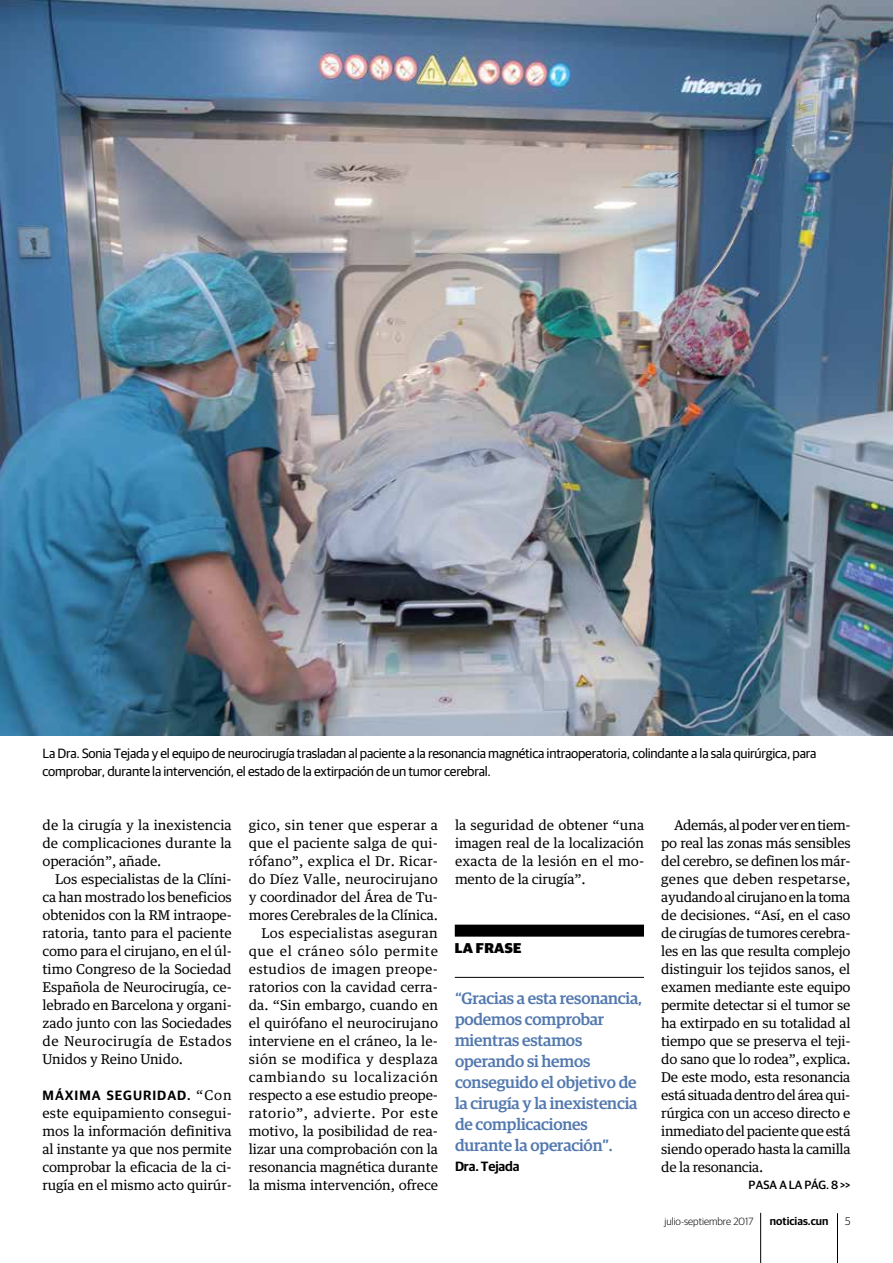
<style>
.page{position:relative;width:893px;height:1263px;background:#fff}
.page>*{position:absolute;margin:0;border:0;box-sizing:border-box;transform-origin:0 0}
.t1{font:500 16.5px/21px "Guardian Egyp";letter-spacing:-.01em;color:#5379af}
.t2{font:900 14.25px "Guardian Sans";letter-spacing:.02em;color:#000}
.t3{font:13.5px/18px "Guardian Text Egyp";color:#000;text-align:justify}
.t4{font:13.5px/18px "Guardian Sans";letter-spacing:-.015em;color:#000}
.t5{font:600 13.5px "Guardian Sans";letter-spacing:-.01em;color:#000}
.t6{font:500 12px "Guardian Sans";letter-spacing:.01em;color:#000}
.t7{font:600 11.25px "Guardian Sans";color:#000}
.t8{font:300 11.25px "Guardian Sans";color:#000}
.t9{font:300 10.5px "Guardian Sans";color:#000}
.s1{font-family:"Guardian Sans";font-weight:600}
</style>
<div class="page">
<hr style="left:760px;top:1213px;width:1px;height:50px;background:#000">
<hr style="left:837px;top:1213px;width:1px;height:50px;background:#000">
<img style="left:0;top:0;width:893px;height:735px">
<div style="left:455px;top:925px;width:189px;height:12px;background:#000"></div>
<hr style="left:455px;top:977px;width:189px;height:1px;background:#000">
<p class="t4" style="left:43px;top:743px;width:775px">La Dra. Sonia Tejada y el equipo de neurocirugía trasladan al paciente a la resonancia magnética intraoperatoria, colindante a la sala quirúrgica, para comprobar, durante la intervención, el estado de la extirpación de un tumor cerebral.</p>
<p class="t3" style="left:43px;top:815px;width:191px">de la cirugía y la inexistencia de complicaciones durante la operación”, añade.</p>
<p class="t3" style="left:43px;top:869px;width:191px;text-indent:13px">Los especialistas de la Clíni&shy;ca han mostrado los beneficios obtenidos con la RM intraope&shy;ratoria, tanto para el paciente como para el cirujano, en el úl&shy;timo Congreso de la Sociedad Española de Neurocirugía, ce&shy;lebrado en Barcelona y organi&shy;zado junto con las Sociedades de Neurocirugía de Estados Unidos y Reino Unido.</p>
<p class="t5" style="left:43px;top:1085px;width:42px">Máxima</p>
<p class="t5" style="left:107px;top:1085px;width:10px">seguridad</p>
<p class="t3" style="left:43px;top:1085px;width:191px;text-indent:145px"><span class="s1">.</span> “Con este equipamiento consegui&shy;mos la información definitiva al instante ya que nos permite comprobar la eficacia de la ci&shy;rugía en el mismo acto quirúr-</p>
<p class="t3" style="left:249px;top:815px;width:191px;text-align:right">gico, sin tener que esperar a que el paciente salga de qui&shy;rófano”, explica el Dr. Ricar&shy;do Díez Valle, neurocirujano y coordinador del Área de Tu&shy;mores Cerebrales de la Clínica.<br>Los especialistas aseguran que el cráneo sólo permite estudios de imagen preope&shy;ratorios con la cavidad cerra&shy;da. “Sin embargo, cuando en el quirófano el neurocirujano interviene en el cráneo, la le&shy;sión se modifica y desplaza cambiando su localización respecto a ese estudio preope&shy;ratorio”, advierte. Por este motivo, la posibilidad de rea&shy;lizar una comprobación con la resonancia magnética durante la misma intervención, ofrece</p>
<p class="t3" style="left:661px;top:815px;width:191px;text-indent:13px">Además, al poder ver en tiem&shy;po real las zonas más sensibles del cerebro, se definen los már&shy;genes que deben respetarse, ayudando al cirujano en la toma de decisiones. “Así, en el caso de cirugías de tumores cerebra&shy;les en las que resulta complejo distinguir los tejidos sanos, el examen mediante este equipo permite detectar si el tumor se ha extirpado en su totalidad al tiempo que se preserva el teji&shy;do sano que lo rodea”, explica.<br>De este modo, esta resonancia está situada dentro del área qui&shy;rúrgica con un acceso directo e inmediato del paciente que está siendo operado hasta la camilla de la resonancia.</p>
<p class="t3" style="left:455px;top:815px;width:191px">la seguridad de obtener “una imagen real de la localización exacta de la lesión en el mo&shy;mento de la cirugía”.</p>
<p class="t2" style="left:455px;top:937px;width:68px">LA FRASE</p>
<p class="t1" style="left:455px;top:986px;width:189px">“Gracias a esta resonancia, podemos comprobar mientras estamos operando si hemos conseguido el objetivo de la cirugía y la inexistencia de complicaciones durante la operación”.</p>
<p class="t5" style="left:455px;top:1156px;width:66px">Dra. Tejada</p>
<p class="t6" style="left:749px;top:1176px;width:103px">PASA A LA PÁG. 8 &gt;&gt;</p>
<p class="t9" style="left:664px;top:1214px;width:90px">julio-septiembre 2017</p>
<p class="t7" style="left:770px;top:1212px;width:60px">noticias.cun</p>
<p class="t8" style="left:845px;top:1213px;width:7px">5</p>
</div>
